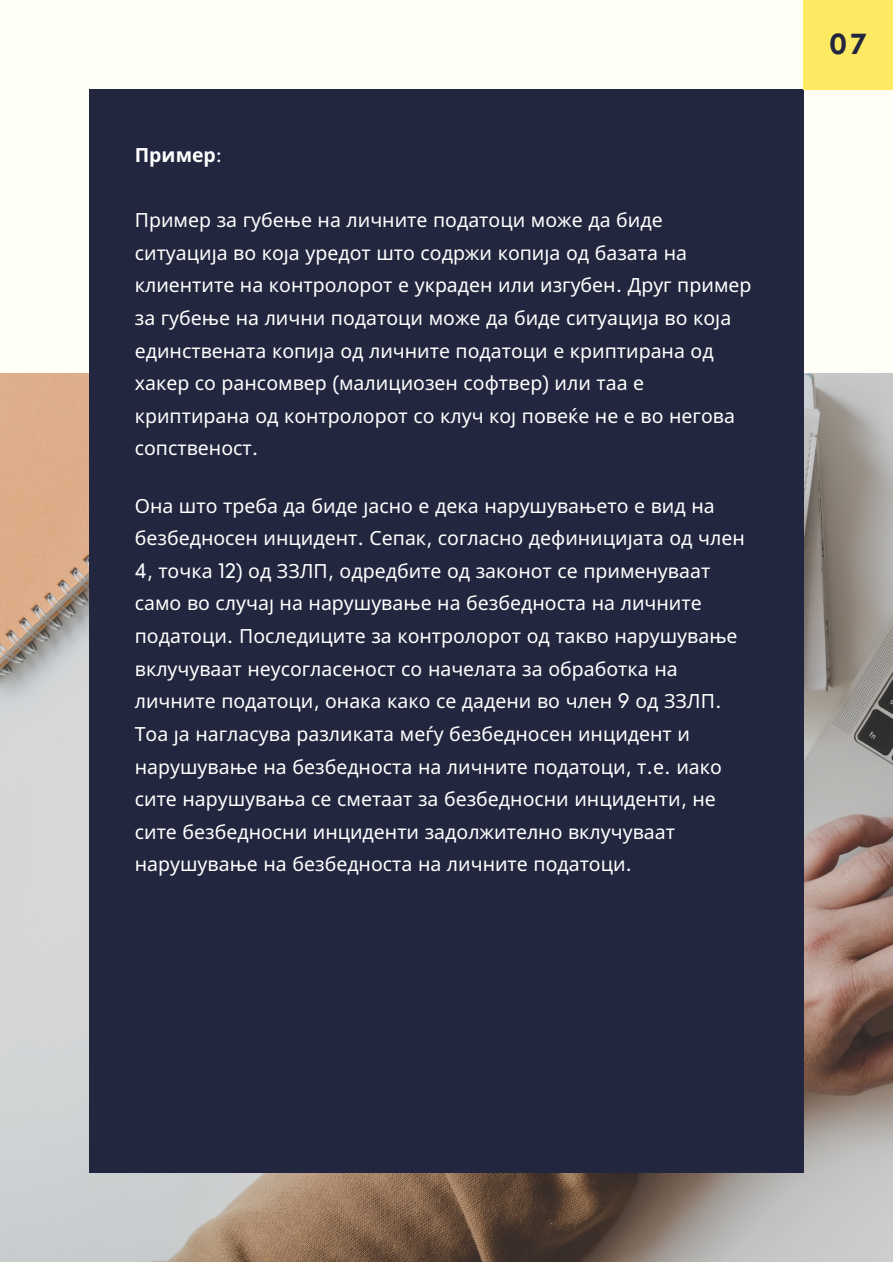
<style>
.page{position:relative;width:893px;height:1264px;background:#fff}
.page>*{position:absolute;margin:0;border:0;box-sizing:border-box;transform-origin:0 0}
.t1{font:700 27px "Nourd";color:#22263e}
.t2{font:19.5px/32.5px "Noto Sans";color:#fff}
.t3{font:700 19.5px "Noto Sans";color:#fff}
.s1{font-family:"Nourd";font-weight:400}
.s2{font-family:"Nourd"}
</style>
<div class="page">
<div style="left:0;top:0;width:892px;height:1262px;background:#fffef7"></div>
<img style="left:0;top:373px;width:892px;height:888px">
<div style="left:89px;top:89px;width:714px;height:1084px;background:#22263e"></div>
<div style="left:803px;top:0;width:89px;height:89px;background:#fde962"></div>
<p class="t3" style="left:135px;top:141px;width:89px">Пример<span class="s1">:</span></p>
<p class="t2" style="left:135px;top:203px;width:618px">Пример за губење на личните податоци може да биде ситуација во која уредот што содржи копија од базата на клиентите на контролорот е украден или изгубен<span class="s2">.</span> Друг пример за губење на лични податоци може да биде ситуација во која единствената копија од личните податоци е криптирана од хакер со рансомвер <span class="s2">(</span>малициозен софтвер<span class="s2">)</span> или таа е криптирана од контролорот со клуч кој повеќе не е во негова сопственост<span class="s2">.</span></p>
<p class="t2" style="left:135px;top:489px;width:611px">Она што треба да биде јасно е дека нарушувањето е вид на безбедносен инцидент<span class="s2">.</span> Сепак<span class="s2">,</span> согласно дефиницијата од член <span class="s2">4,</span> точка <span class="s2">12)</span> од ЗЗЛП<span class="s2">,</span> одредбите од законот се применуваат само во случај на нарушување на безбедноста на личните податоци<span class="s2">.</span> Последиците за контролорот од такво нарушување вклучуваат неусогласеност со начелата за обработка на личните податоци<span class="s2">,</span> онака како се дадени во член <span class="s2">9</span> од ЗЗЛП<span class="s2">.<br></span>Тоа ја нагласува разликата меѓу безбедносен инцидент и нарушување на безбедноста на личните податоци<span class="s2">,</span> т<span class="s2">.</span>е<span class="s2">.</span> иако сите нарушувања се сметаат за безбедносни инциденти<span class="s2">,</span> не сите безбедносни инциденти задолжително вклучуваат нарушување на безбедноста на личните податоци<span class="s2">.</span></p>
<p class="t1" style="left:828px;top:27px;width:40px">07</p>
</div>
